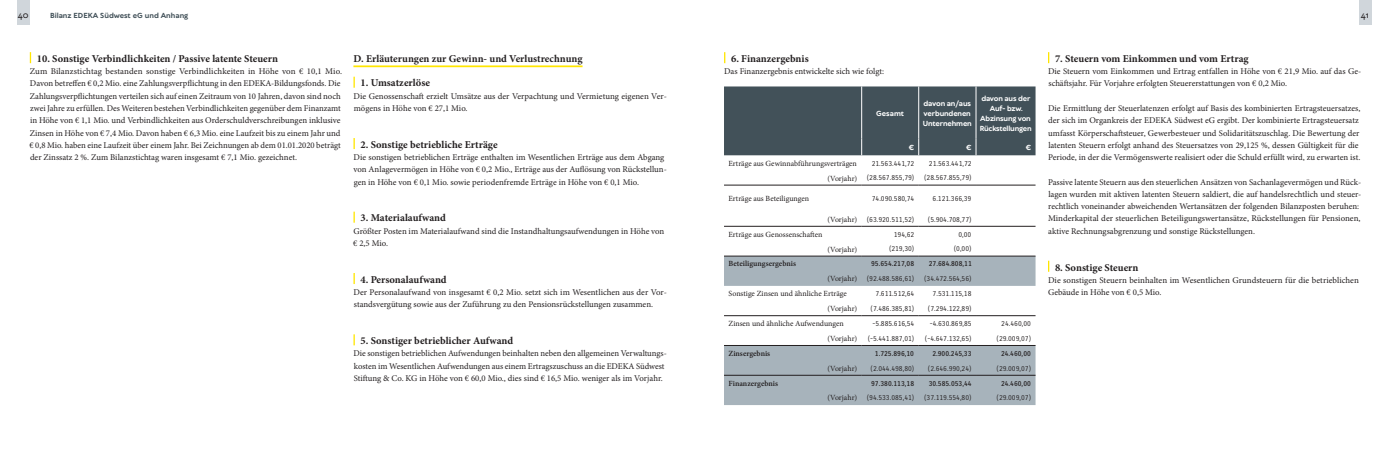
<style>
.page{position:relative;width:1389px;height:472px;background:#fff}
.page>*{position:absolute;margin:0;border:0;box-sizing:border-box;transform-origin:0 0}
.t1{font:700 10.5px "Minion Pro";color:#231f20}
.t2{font:8.75px/12.2px "Minion Pro";color:#231f20}
.t3{font:500 8.75px "TT Wellingtons";color:#231f20}
.t4{font:7.88px "Minion Pro";color:#231f20}
.t5{font:600 7.88px "Minion Pro";color:#231f20}
.t6{font:7px "Quist";color:#231f20}
.t7{font:500 7px "Quist";color:#231f20}
.t8{font:700 7px/9.8px "TT Wellingtons";letter-spacing:-.025em;color:#fff}
.t9{font:700 7px "TT Wellingtons";color:#425159}
.s1{font-family:"Minion Pro";font-size:7.88px}
</style>
<div class="page">
<hr style="left:353px;top:65px;width:230px;height:2px;background:#ffe601">
<svg style="left:353px;top:77px;width:2px;height:11px"></svg>
<svg style="left:353px;top:138px;width:2px;height:11px"></svg>
<svg style="left:353px;top:211px;width:2px;height:11px"></svg>
<svg style="left:353px;top:273px;width:2px;height:11px"></svg>
<svg style="left:353px;top:334px;width:2px;height:11px"></svg>
<svg style="left:724px;top:256px;width:312px;height:148px;fill:#a7b3bb"></svg>
<hr style="left:724px;top:255px;width:138px;height:1px;background:#231f20">
<hr style="left:862px;top:255px;width:57px;height:1px;background:#231f20">
<hr style="left:919px;top:255px;width:57px;height:1px;background:#231f20">
<hr style="left:976px;top:255px;width:60px;height:1px;background:#231f20">
<hr style="left:724px;top:345px;width:138px;height:1px;background:#231f20">
<hr style="left:862px;top:345px;width:57px;height:1px;background:#231f20">
<hr style="left:919px;top:345px;width:57px;height:1px;background:#231f20">
<hr style="left:976px;top:345px;width:60px;height:1px;background:#231f20">
<hr style="left:724px;top:374px;width:138px;height:1px;background:#231f20">
<hr style="left:862px;top:374px;width:57px;height:1px;background:#231f20">
<hr style="left:919px;top:374px;width:57px;height:1px;background:#231f20">
<hr style="left:976px;top:374px;width:60px;height:1px;background:#231f20">
<div style="left:724px;top:86px;width:312px;height:69px;background:#425159"></div>
<hr style="left:724px;top:315px;width:138px;height:1px;background:#231f20">
<hr style="left:862px;top:315px;width:57px;height:1px;background:#231f20">
<hr style="left:919px;top:315px;width:57px;height:1px;background:#231f20">
<hr style="left:976px;top:315px;width:60px;height:1px;background:#231f20">
<hr style="left:724px;top:185px;width:138px;height:1px;background:#231f20">
<hr style="left:862px;top:185px;width:57px;height:1px;background:#231f20">
<hr style="left:919px;top:185px;width:57px;height:1px;background:#231f20">
<hr style="left:976px;top:185px;width:60px;height:1px;background:#231f20">
<hr style="left:724px;top:226px;width:138px;height:1px;background:#231f20">
<hr style="left:862px;top:226px;width:57px;height:1px;background:#231f20">
<hr style="left:919px;top:226px;width:57px;height:1px;background:#231f20">
<hr style="left:976px;top:226px;width:60px;height:1px;background:#231f20">
<div style="left:1359px;top:0;width:13px;height:25px;background:#d0d6db"></div>
<div style="left:17px;top:0;width:13px;height:25px;background:#d0d6db"></div>
<p class="t3" style="left:18px;top:9px;width:12px">40</p>
<p class="t9" style="left:50px;top:10px;width:140px">Bilanz EDEKA Südwest eG und Anhang</p>
<p class="t3" style="left:1361px;top:9px;width:10px">41</p>
<p class="t1" style="left:37px;top:51px;width:243px">10. Sonstige Verbindlichkeiten / Passive latente Steuern</p>
<p class="t2" style="left:29px;top:65px;width:314px">Zum Bilanzstichtag bestanden sonstige Verbindlichkeiten in Höhe von € 10,1 Mio.<br>Davon betreffen € 0,2 Mio. eine Zahlungsverpflichtung in den EDEKA-Bildungsfonds. Die Zahlungsverpflichtungen verteilen sich auf einen Zeitraum von 10 Jahren, davon sind noch zwei Jahre zu erfüllen. Des Weiteren bestehen Verbindlichkeiten gegenüber dem Finanzamt in Höhe von € 1,1 Mio. und Verbindlichkeiten aus Orderschuldverschreibungen inklusive Zinsen in Höhe von € 7,4 Mio. Davon haben € 6,3 Mio. eine Laufzeit bis zu einem Jahr und € 0,8 Mio. haben eine Laufzeit über einem Jahr. Bei Zeichnungen ab dem 01.01.2020 beträgt der Zinssatz 2 %. Zum Bilanzstichtag waren insgesamt € 7,1 Mio. gezeichnet.</p>
<p class="t1" style="left:353px;top:51px;width:231px">D. Erläuterungen zur Gewinn- und Verlustrechnung</p>
<p class="t1" style="left:361px;top:76px;width:71px">1. Umsatzerlöse</p>
<p class="t2" style="left:354px;top:90px;width:315px">Die Genossenschaft erzielt Umsätze aus der Verpachtung und Vermietung eigenen Ver&shy;mögens in Höhe von € 27,1 Mio.</p>
<p class="t1" style="left:361px;top:137px;width:139px">2. Sonstige betriebliche Erträge</p>
<p class="t2" style="left:354px;top:151px;width:315px">Die sonstigen betrieblichen Erträge enthalten im Wesentlichen Erträge aus dem Abgang von Anlagevermögen in Höhe von € 0,2 Mio., Erträge aus der Auflösung von Rückstellun&shy;gen in Höhe von € 0,1 Mio. sowie periodenfremde Erträge in Höhe von € 0,1 Mio.</p>
<p class="t1" style="left:361px;top:210px;width:87px">3. Materialaufwand</p>
<p class="t2" style="left:353px;top:224px;width:313px">Größter Posten im Materialaufwand sind die Instandhaltungsaufwendungen in Höhe von € 2,5 Mio.</p>
<p class="t1" style="left:361px;top:272px;width:88px">4. Personalaufwand</p>
<p class="t2" style="left:354px;top:286px;width:315px">Der Personalaufwand von insgesamt € 0,2 Mio. setzt sich im Wesentlichen aus der Vor&shy;standsvergütung sowie aus der Zuführung zu den Pensionsrückstellungen zusammen.</p>
<p class="t1" style="left:361px;top:333px;width:154px">5. Sonstiger betrieblicher Aufwand</p>
<p class="t2" style="left:354px;top:347px;width:315px">Die sonstigen betrieblichen Aufwendungen beinhalten neben den allgemeinen Verwaltungs&shy;kosten im Wesentlichen Aufwendungen aus einem Ertragszuschuss an die EDEKA Südwest<br>Stiftung &amp; Co. KG in Höhe von € 60,0 Mio., dies sind € 16,5 Mio. weniger als im Vorjahr.</p>
<p class="t1" style="left:731px;top:51px;width:79px">6. Finanzergebnis</p>
<p class="t2" style="left:724px;top:65px;width:161px">Das Finanzergebnis entwickelte sich wie folgt:</p>
<p class="t8" style="left:876px;top:108px;width:30px">Gesamt</p>
<p class="t8" style="left:923px;top:99px;width:51px">davon an/aus verbundenen<br>Unternehmen</p>
<p class="t8" style="left:980px;top:94px;width:54px;text-align:center">davon aus der<br>Auf- bzw.<br>Abzinsung von<br>Rückstellungen</p>
<p class="t8" style="left:909px;top:143px;width:7px">€</p>
<p class="t8" style="left:966px;top:143px;width:7px">€</p>
<p class="t8" style="left:1026px;top:143px;width:7px">€</p>
<p class="t4" style="left:728px;top:158px;width:130px">Erträge aus Gewinnabführungsverträgen</p>
<p class="t6" style="left:872px;top:159px;width:44px">21.563.441,72</p>
<p class="t6" style="left:929px;top:159px;width:44px">21.563.441,72</p>
<p class="t6" style="left:827px;top:173px;width:88px"><span class="s1">(Vorjahr)</span> (28.567.855,79)</p>
<p class="t6" style="left:924px;top:173px;width:49px">(28.567.855,79)</p>
<p class="t4" style="left:728px;top:193px;width:82px">Erträge aus Beteiligungen</p>
<p class="t6" style="left:872px;top:194px;width:44px">74.090.580,74</p>
<p class="t6" style="left:933px;top:194px;width:40px">6.121.366,39</p>
<p class="t6" style="left:827px;top:215px;width:88px"><span class="s1">(Vorjahr)</span> (63.920.511,52)</p>
<p class="t6" style="left:928px;top:215px;width:45px">(5.904.708,77)</p>
<p class="t4" style="left:728px;top:228px;width:95px">Erträge aus Genossenschaften</p>
<p class="t6" style="left:894px;top:229px;width:22px">194,62</p>
<p class="t6" style="left:958px;top:229px;width:14px">0,00</p>
<p class="t4" style="left:827px;top:243px;width:31px">(Vorjahr)</p>
<p class="t6" style="left:889px;top:244px;width:27px">(219,30)</p>
<p class="t6" style="left:954px;top:244px;width:19px">(0,00)</p>
<p class="t5" style="left:729px;top:258px;width:69px">Beteiligungsergebnis</p>
<p class="t7" style="left:871px;top:259px;width:44px">95.654.217,08</p>
<p class="t7" style="left:929px;top:259px;width:44px">27.684.808,11</p>
<p class="t6" style="left:827px;top:274px;width:88px"><span class="s1">(Vorjahr)</span> (92.488.586,61)</p>
<p class="t6" style="left:924px;top:274px;width:49px">(34.472.564,56)</p>
<p class="t4" style="left:729px;top:288px;width:120px">Sonstige Zinsen und ähnliche Erträge</p>
<p class="t6" style="left:876px;top:289px;width:40px">7.611.512,64</p>
<p class="t6" style="left:933px;top:289px;width:40px">7.531.115,18</p>
<p class="t4" style="left:827px;top:303px;width:31px">(Vorjahr)</p>
<p class="t6" style="left:871px;top:304px;width:45px">(7.486.385,81)</p>
<p class="t6" style="left:928px;top:304px;width:45px">(7.294.122,89)</p>
<p class="t4" style="left:728px;top:318px;width:117px">Zinsen und ähnliche Aufwendungen</p>
<p class="t6" style="left:873px;top:319px;width:43px">-5.885.616,54</p>
<p class="t6" style="left:930px;top:319px;width:43px">-4.630.869,85</p>
<p class="t6" style="left:1001px;top:319px;width:31px">24.460,00</p>
<p class="t4" style="left:827px;top:333px;width:31px">(Vorjahr)</p>
<p class="t6" style="left:868px;top:334px;width:48px">(-5.441.887,01)</p>
<p class="t6" style="left:925px;top:334px;width:48px">(-4.647.132,65)</p>
<p class="t6" style="left:997px;top:334px;width:36px">(29.009,07)</p>
<p class="t5" style="left:728px;top:347px;width:43px">Zinsergebnis</p>
<p class="t7" style="left:875px;top:348px;width:41px">1.725.896,10</p>
<p class="t7" style="left:932px;top:348px;width:41px">2.900.245,33</p>
<p class="t7" style="left:1001px;top:348px;width:31px">24.460,00</p>
<p class="t4" style="left:827px;top:362px;width:31px">(Vorjahr)</p>
<p class="t6" style="left:871px;top:363px;width:45px">(2.044.498,80)</p>
<p class="t6" style="left:928px;top:363px;width:45px">(2.646.990,24)</p>
<p class="t6" style="left:997px;top:363px;width:36px">(29.009,07)</p>
<p class="t5" style="left:729px;top:377px;width:51px">Finanzergebnis</p>
<p class="t7" style="left:871px;top:378px;width:44px">97.380.113,18</p>
<p class="t7" style="left:929px;top:378px;width:44px">30.585.053,44</p>
<p class="t7" style="left:1001px;top:378px;width:31px">24.460,00</p>
<p class="t6" style="left:827px;top:393px;width:88px"><span class="s1">(Vorjahr)</span> (94.533.085,41)</p>
<p class="t6" style="left:924px;top:393px;width:49px">(37.119.554,80)</p>
<p class="t6" style="left:997px;top:393px;width:36px">(29.009,07)</p>
<p class="t1" style="left:1055px;top:51px;width:195px">7. Steuern vom Einkommen und vom Ertrag</p>
<p class="t2" style="left:1048px;top:65px;width:315px">Die Steuern vom Einkommen und Ertrag entfallen in Höhe von € 21,9 Mio. auf das Ge&shy;schäftsjahr. Für Vorjahre erfolgten Steuererstattungen von € 0,2 Mio.</p>
<p class="t2" style="left:1048px;top:102px;width:314px">Die Ermittlung der Steuerlatenzen erfolgt auf Basis des kombinierten Ertragsteuersatzes, der sich im Organkreis der EDEKA Südwest eG ergibt. Der kombinierte Ertragsteuersatz umfasst Körperschaftsteuer, Gewerbesteuer und Solidaritätszuschlag. Die Bewertung der latenten Steuern erfolgt anhand des Steuersatzes von 29,125 %, dessen Gültigkeit für die Periode, in der die Vermögenswerte realisiert oder die Schuld erfüllt wird, zu erwarten ist.</p>
<p class="t2" style="left:1048px;top:175px;width:315px">Passive latente Steuern aus den steuerlichen Ansätzen von Sachanlagevermögen und Rück&shy;lagen wurden mit aktiven latenten Steuern saldiert, die auf handelsrechtlich und steuer&shy;rechtlich voneinander abweichenden Wertansätzen der folgenden Bilanzposten beruhen:<br>Minderkapital der steuerlichen Beteiligungswertansätze, Rückstellungen für Pensionen, aktive Rechnungsabgrenzung und sonstige Rückstellungen.</p>
<p class="t1" style="left:1055px;top:259px;width:85px">8. Sonstige Steuern</p>
<p class="t2" style="left:1048px;top:273px;width:312px">Die sonstigen Steuern beinhalten im Wesentlichen Grundsteuern für die betrieblichen<br>Gebäude in Höhe von € 0,5 Mio.</p>
</div>
